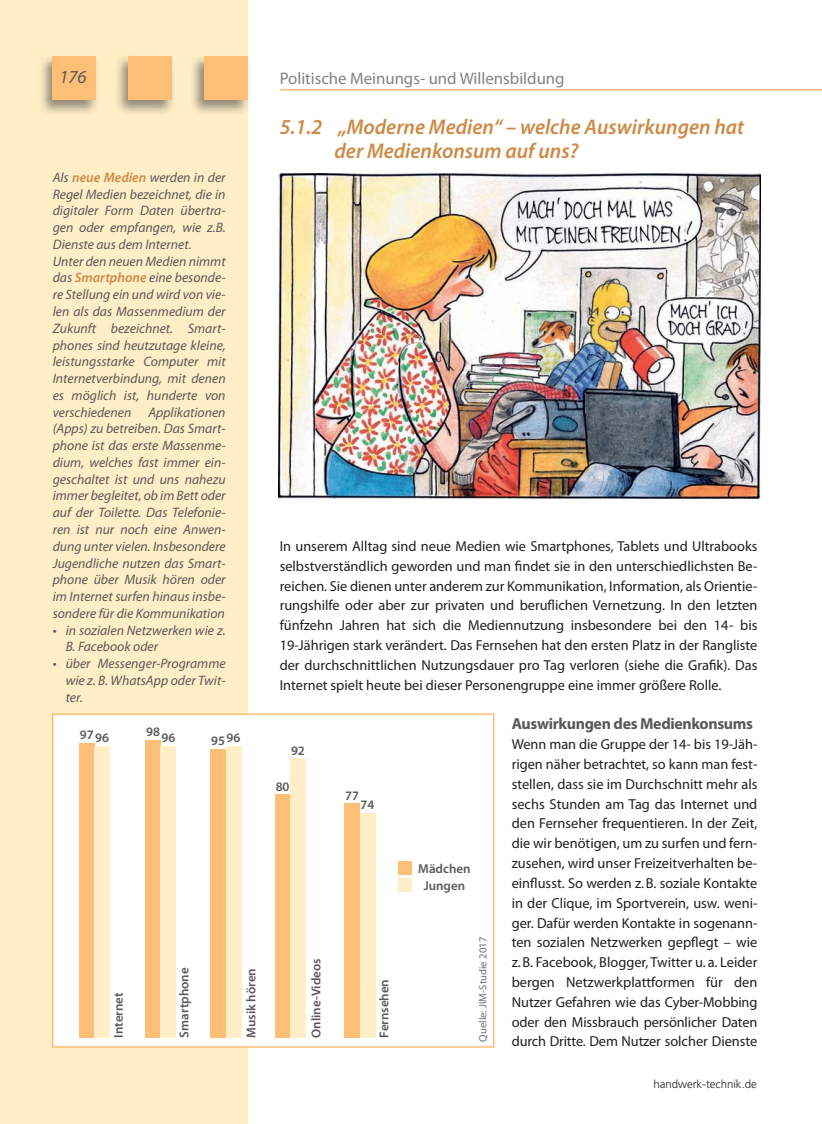
<style>
.page{position:relative;width:822px;height:1124px;background:#fff}
.page>*{position:absolute;margin:0;border:0;box-sizing:border-box;transform-origin:0 0}
.t1{font:italic 600 21.3px/24.5px "Myriad Pro";color:#cd8a46}
.t2{font:italic 18.3px "Myriad Pro";color:#58595b}
.t3{font:16.8px "Myriad Pro";color:#808285}
.t4{font:700 16.05px "Myriad Pro";letter-spacing:-.02em;color:#58595b}
.t5{font:14.55px/19.8px "Myriad Pro";color:#231f20;text-align:justify}
.t6{font:italic 13.65px/16.8px "Myriad Pro";color:#58595b}
.t7{font:600 12.9px/16.8px "Myriad Pro";color:#58595b;text-align:center}
.t8{font:300 11.4px "Frutiger LT Std";color:#231f20}
.t9{font:10.65px "Myriad Pro";color:#6d6e70}
.s1{font-weight:600;color:#cd8a46}
</style>
<div class="page">
<div style="left:0;top:0;width:247px;height:1124px;background:#ffeec6"></div>
<img style="left:192px;top:55px;width:56px;height:60px">
<div style="left:204px;top:56px;width:43px;height:43px;background:#fdbf75"></div>
<img style="left:117px;top:56px;width:56px;height:57px">
<div style="left:128px;top:56px;width:43px;height:43px;background:#fdbf75"></div>
<img style="left:41px;top:56px;width:56px;height:57px">
<div style="left:53px;top:56px;width:43px;height:43px;background:#fdbf75"></div>
<hr style="left:280px;top:89px;width:541px;height:2px;background:#fdbf75">
<img style="left:278px;top:173px;width:482px;height:325px">
<div style="left:53px;top:714px;width:440px;height:333px;background:#fff"></div>
<div style="left:52px;top:713px;width:442px;height:334px;border:2px solid #fdbf75"></div>
<div style="left:79px;top:743px;width:15px;height:294px;background:#fdbf75"></div>
<div style="left:145px;top:740px;width:15px;height:297px;background:#fdbf75"></div>
<div style="left:210px;top:749px;width:15px;height:288px;background:#fdbf75"></div>
<div style="left:275px;top:794px;width:15px;height:243px;background:#fdbf75"></div>
<div style="left:344px;top:803px;width:15px;height:234px;background:#fdbf75"></div>
<div style="left:95px;top:746px;width:15px;height:291px;background:#ffeec6"></div>
<div style="left:161px;top:746px;width:15px;height:291px;background:#ffeec6"></div>
<div style="left:226px;top:746px;width:15px;height:291px;background:#ffeec6"></div>
<div style="left:290px;top:758px;width:16px;height:279px;background:#ffeec6"></div>
<div style="left:360px;top:813px;width:15px;height:224px;background:#ffeec6"></div>
<div style="left:398px;top:861px;width:13px;height:14px;background:#fdbf75"></div>
<div style="left:398px;top:878px;width:13px;height:13px;background:#ffeec6"></div>
<p class="t2" style="left:59px;top:70px;width:28px">176</p>
<p class="t3" style="left:280px;top:72px;width:286px">Politische Meinungs- und Willensbildung</p>
<h1 class="t1" style="left:334px;top:116px;width:411px;text-indent:-55px">5.1.2 „Moderne Medien“ – welche Auswirkungen hat der Medienkonsum auf uns?</h1>
<p class="t6" style="left:53px;top:170px;width:174px">Als <span class="s1">neue Medien</span> werden in der<br>Regel Medien bezeichnet, die in digitaler Form Daten übertra&shy;gen oder empfangen, wie z.B.<br>Dienste aus dem Internet.<br>Unter den neuen Medien nimmt das <span class="s1">Smartphone</span> eine besonde&shy;re Stellung ein und wird von vie&shy;len als das Massenmedium der<br>Zukunft bezeichnet. Smart&shy;phones sind heutzutage kleine, leistungsstarke Computer mit<br>Internetverbindung, mit denen es möglich ist, hunderte von verschiedenen Applikationen (Apps) zu betreiben. Das Smart&shy;phone ist das erste Massenme&shy;dium, welches fast immer ein&shy;geschaltet ist und uns nahezu immer begleitet, ob im Bett oder auf der Toilette. Das Telefonie&shy;ren ist nur noch eine Anwen&shy;dung unter vielen. Insbesondere<br>Jugendliche nutzen das Smart&shy;phone über Musik hören oder im Internet surfen hinaus insbe&shy;sondere für die Kommunikation</p>
<p class="t6" style="left:66px;top:622px;width:161px;text-indent:-13px">• in sozialen Netzwerken wie z.<br>B. Facebook oder</p>
<p class="t6" style="left:66px;top:656px;width:161px;text-align:justify;text-indent:-13px">• über Messenger-Programme wie z. B. WhatsApp oder Twit&shy;ter.</p>
<p class="t5" style="left:280px;top:537px;width:479px">In unserem Alltag sind neue Medien wie Smartphones, Tablets und Ultrabooks selbstverständlich geworden und man findet sie in den unterschiedlichsten Be&shy;reichen. Sie dienen unter anderem zur Kommunikation, Information, als Orientie&shy;rungshilfe oder aber zur privaten und beruflichen Vernetzung. In den letzten fünfzehn Jahren hat sich die Mediennutzung insbesondere bei den 14- bis 19-Jährigen stark verändert. Das Fernsehen hat den ersten Platz in der Rangliste der durchschnittlichen Nutzungsdauer pro Tag verloren (siehe die Grafik). Das Internet spielt heute bei dieser Personengruppe eine immer größere Rolle.</p>
<p class="t4" style="left:511px;top:718px;width:243px">Auswirkungen des Medienkonsums</p>
<p class="t5" style="left:511px;top:735px;width:247px">Wenn man die Gruppe der 14- bis 19-Jäh&shy;rigen näher betrachtet, so kann man fest&shy;stellen, dass sie im Durchschnitt mehr als sechs Stunden am Tag das Internet und den Fernseher frequentieren. In der Zeit, die wir benötigen, um zu surfen und fern&shy;zusehen, wird unser Freizeitverhalten be&shy;einflusst. So werden z. B. soziale Kontakte in der Clique, im Sportverein, usw. weni&shy;ger. Dafür werden Kontakte in sogenann&shy;ten sozialen Netzwerken gepflegt – wie z. B. Facebook, Blogger, Twitter u. a. Leider bergen Netzwerkplattformen für den Nutzer Gefahren wie das Cyber-Mobbing oder den Missbrauch persönlicher Daten durch Dritte. Dem Nutzer solcher Dienste</p>
<p class="t7" style="left:80px;top:729px;width:31px">9796</p>
<p class="t7" style="left:146px;top:724px;width:15px">98</p>
<p class="t7" style="left:161px;top:730px;width:15px">96</p>
<p class="t7" style="left:211px;top:732px;width:31px">9596</p>
<p class="t7" style="left:291px;top:743px;width:15px">92</p>
<p class="t7" style="left:276px;top:779px;width:15px">80</p>
<p class="t7" style="left:345px;top:788px;width:15px">77</p>
<p class="t7" style="left:360px;top:797px;width:15px">74</p>
<p class="t7" style="left:418px;top:861px;width:54px">Mädchen<br>Jungen</p>
<p class="t9" style="left:479px;top:1041px;width:106px;rotate:-90deg">Quelle: JIM-Studie 2017</p>
<p class="t7" style="left:177px;top:1037px;width:72px;rotate:-90deg">Smartphone</p>
<p class="t7" style="left:244px;top:1037px;width:71px;rotate:-90deg">Musik hören</p>
<p class="t7" style="left:308px;top:1037px;width:81px;rotate:-90deg">Online-Videos</p>
<p class="t7" style="left:376px;top:1037px;width:60px;rotate:-90deg">Fernsehen</p>
<p class="t7" style="left:111px;top:1037px;width:47px;rotate:-90deg">Internet</p>
<p class="t8" style="left:653px;top:1077px;width:105px">handwerk-technik.de</p>
</div>
